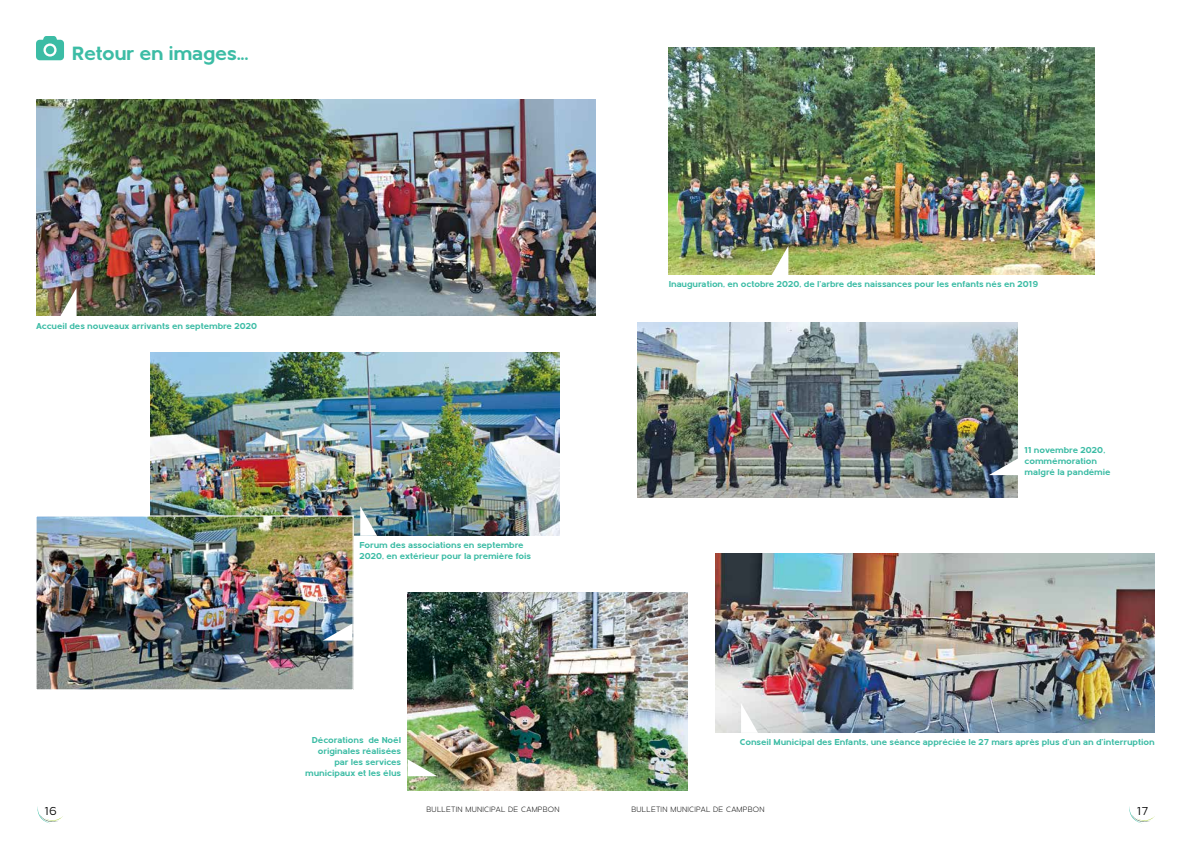
<style>
.page{position:relative;width:1191px;height:842px;background:#fff}
.page>*{position:absolute;margin:0;border:0;box-sizing:border-box;transform-origin:0 0}
.t1{font:700 20px "Metrisch";letter-spacing:-.02em;color:#3cbca5}
.t2{font:12px "Metrisch";color:#000}
.t3{font:700 9px/11px "Metrisch";letter-spacing:-.01em;color:#3cbca5}
.t4{font:300 8px "Metrisch";letter-spacing:.03em;color:#000}
</style>
<div class="page">
<svg style="left:37px;top:806px;width:26px;height:18px"></svg>
<svg style="left:1129px;top:806px;width:26px;height:18px"></svg>
<img style="left:407px;top:593px;width:280px;height:198px">
<svg style="left:407px;top:759px;width:30px;height:17px"></svg>
<svg style="left:36px;top:36px;width:28px;height:24px"></svg>
<img style="left:36px;top:99px;width:559px;height:217px">
<svg style="left:60px;top:288px;width:17px;height:28px"></svg>
<img style="left:668px;top:47px;width:426px;height:228px">
<svg style="left:771px;top:246px;width:17px;height:29px"></svg>
<img style="left:150px;top:353px;width:409px;height:182px">
<svg style="left:360px;top:506px;width:17px;height:30px"></svg>
<img style="left:37px;top:517px;width:315px;height:171px">
<div style="left:35px;top:515px;width:319px;height:175px;border:1px solid #fff"></div>
<svg style="left:323px;top:624px;width:29px;height:17px"></svg>
<img style="left:638px;top:323px;width:379px;height:174px">
<svg style="left:988px;top:458px;width:30px;height:17px"></svg>
<img style="left:715px;top:553px;width:440px;height:180px">
<svg style="left:741px;top:703px;width:17px;height:30px"></svg>
<h1 class="t1" style="left:72px;top:42px;width:178px">Retour en images...</h1>
<p class="t3" style="left:36px;top:320px;width:223px">Accueil des nouveaux arrivants en septembre 2020</p>
<p class="t3" style="left:359px;top:540px;width:173px">Forum des associations en septembre<br>2020, en extérieur pour la première fois</p>
<p class="t3" style="left:668px;top:278px;width:371px">Inauguration, en octobre 2020, de l’arbre des naissances pour les enfants nés en 2019</p>
<p class="t3" style="left:1024px;top:444px;width:87px">11 novembre 2020, commémoration malgré la pandémie</p>
<p class="t3" style="left:305px;top:735px;width:97px;text-align:right">Décorations de Noël originales réalisées par les services municipaux et les élus</p>
<p class="t3" style="left:740px;top:737px;width:416px">Conseil Municipal des Enfants, une séance appréciée le 27 mars après plus d’un an d’interruption</p>
<h2 class="t2" style="left:45px;top:804px;width:14px">16</h2>
<p class="t4" style="left:426px;top:805px;width:135px">BULLETIN MUNICIPAL DE CAMPBON</p>
<p class="t4" style="left:631px;top:805px;width:135px">BULLETIN MUNICIPAL DE CAMPBON</p>
<h2 class="t2" style="left:1137px;top:804px;width:13px">17</h2>
</div>
